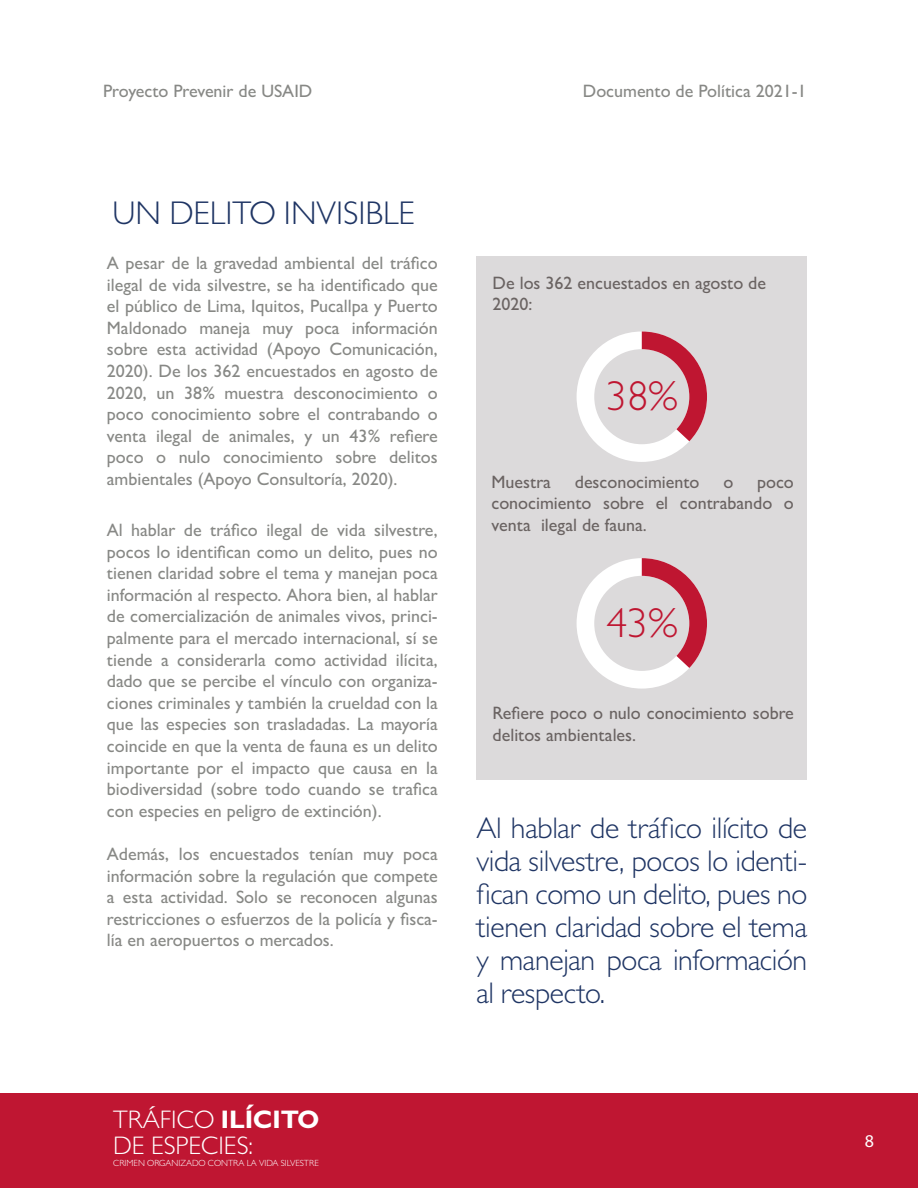
<style>
.page{position:relative;width:918px;height:1188px;background:#fff}
.page>*{position:absolute;margin:0;border:0;box-sizing:border-box;transform-origin:0 0}
.t1{font:300 41.85px "Gill Sans";color:#bf1631}
.t2{font:300 33px "Gill Sans";color:#1f3564}
.t3{font:300 30px/33px "Gill Sans";letter-spacing:-.01em;color:#1f3564;text-align:justify}
.t4{font:300 25.5px/26px "Gill Sans";color:#fff}
.t5{font:500 18px/21.6px "Gill Sans";color:#878885;text-align:justify}
.t6{font:500 18px/21.6px "Gill Sans";color:#6a6362}
.t7{font:18px "Myriad Pro";color:#fff}
.t8{font:300 9px "Gill Sans";color:#fff}
.s1{font-weight:700}
</style>
<div class="page">
<div style="left:1px;top:1093px;width:917px;height:95px;background:#bf1632"></div>
<div style="left:476px;top:257px;width:331px;height:523px;background:#dcdadb"></div>
<svg style="left:577px;top:332px;width:130px;height:130px"></svg>
<svg style="left:577px;top:558px;width:130px;height:131px"></svg>
<p class="t5" style="left:103px;top:79px;width:211px">Proyecto Prevenir de USAID</p>
<p class="t5" style="left:583px;top:80px;width:225px">Documento de Política 2021-1</p>
<h2 class="t2" style="left:113px;top:193px;width:304px">UN DELITO INVISIBLE</h2>
<p class="t5" style="left:107px;top:252px;width:332px">A pesar de la gravedad ambiental del tráfico ilegal de vida silvestre, se ha identificado que el público de Lima, Iquitos, Pucallpa y Puerto Maldonado maneja muy poca información sobre esta actividad (Apoyo Comunicación, 2020). De los 362 encuestados en agosto de 2020, un 38% muestra desconocimiento o poco conocimiento sobre el contrabando o venta ilegal de animales, y un 43% refiere poco o nulo conocimiento sobre delitos ambientales (Apoyo Consultoría, 2020).</p>
<p class="t5" style="left:107px;top:519px;width:332px">Al hablar de tráfico ilegal de vida silvestre, pocos lo identifican como un delito, pues no tienen claridad sobre el tema y manejan poca información al respecto. Ahora bien, al hablar de comercialización de animales vivos, princi&shy;palmente para el mercado internacional, sí se tiende a considerarla como actividad ilícita, dado que se percibe el vínculo con organiza&shy;ciones criminales y también la crueldad con la que las especies son trasladadas. La mayoría coincide en que la venta de fauna es un delito importante por el impacto que causa en la biodiversidad (sobre todo cuando se trafica con especies en peligro de extinción).</p>
<p class="t5" style="left:107px;top:843px;width:332px">Además, los encuestados tenían muy poca información sobre la regulación que compete a esta actividad. Solo se reconocen algunas restricciones o esfuerzos de la policía y fisca&shy;lía en aeropuertos o mercados.</p>
<h3 class="t4" style="left:113px;top:1106px;width:207px">TRÁFICO <span class="s1">ILÍCITO<br></span>DE ESPECIES:</h3>
<p class="t8" style="left:113px;top:1157px;width:207px">CRIMEN ORGANIZADO CONTRA LA VIDA SILVESTRE</p>
<p class="t6" style="left:493px;top:272px;width:275px">De los 362 encuestados en agosto de<br>2020:</p>
<h1 class="t1" style="left:607px;top:371px;width:73px">38%</h1>
<p class="t6" style="left:492px;top:471px;width:61px">Muestra</p>
<p class="t6" style="left:575px;top:471px;width:126px">desconocimiento</p>
<p class="t6" style="left:723px;top:471px;width:11px">o</p>
<p class="t6" style="left:492px;top:471px;width:304px;text-align:justify;text-indent:266px">poco conocimiento sobre el contrabando o venta ilegal de fauna.</p>
<h1 class="t1" style="left:607px;top:597px;width:73px">43%</h1>
<p class="t6" style="left:493px;top:702px;width:303px">Refiere poco o nulo conocimiento sobre delitos ambientales.</p>
<h3 class="t3" style="left:476px;top:811px;width:332px">Al hablar de tráfico ilícito de vida silvestre, pocos lo identi&shy;fican como un delito, pues no tienen claridad sobre el tema y manejan poca información al respecto.</h3>
<p class="t7" style="left:865px;top:1129px;width:11px">8</p>
</div>
